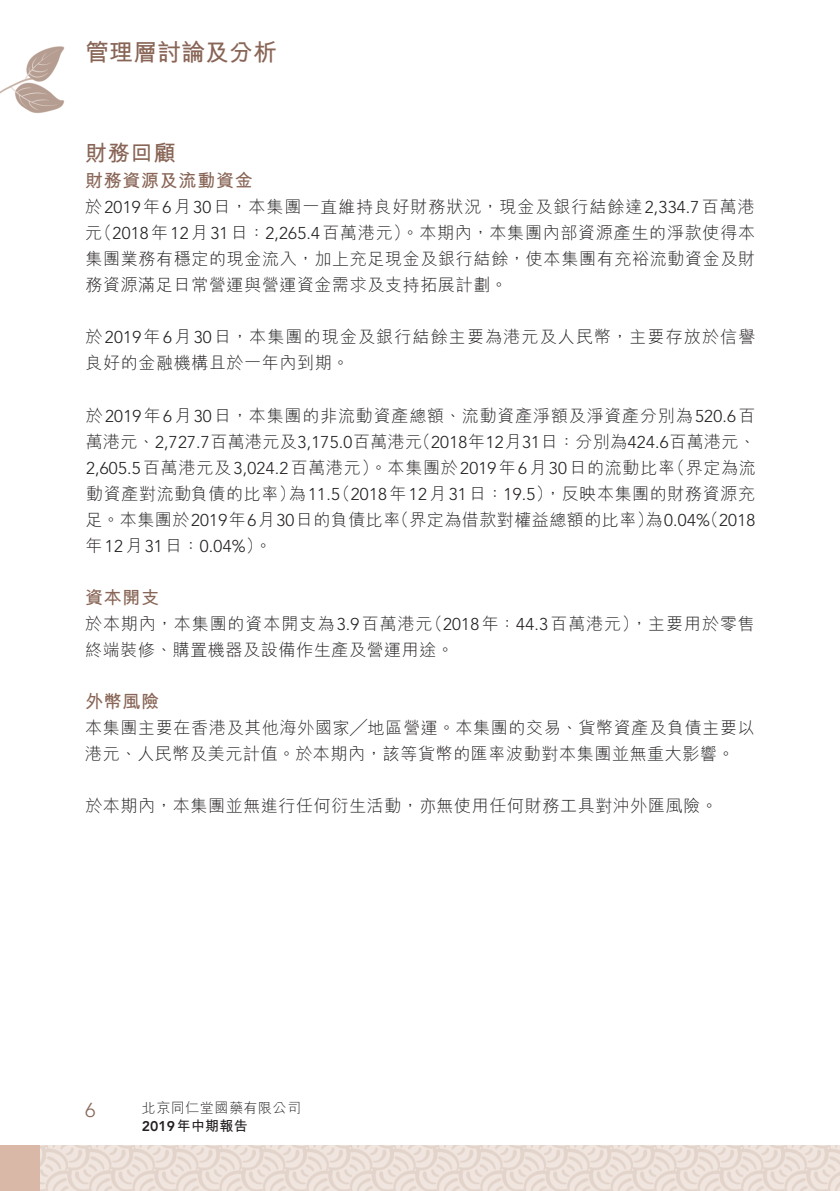
<style>
.page{position:relative;width:840px;height:1191px;background:#fff}
.page>*{position:absolute;margin:0;border:0;box-sizing:border-box;transform-origin:0 0}
.t1{font:700 24px "M Hei HK";color:#886556}
.t2{font:700 22px "M Hei HK";color:#886556}
.t3{font:300 20px "Avenir LT Std";color:#886556}
.t4{font:700 18px "M Hei HK";letter-spacing:.04em;color:#886556}
.t5{font:300 17px/26px "M Hei HK";letter-spacing:.035em;color:#231f20;text-align:justify}
.t6{font:300 17px "Avenir LT Std";letter-spacing:.015em;color:#231f20}
.t7{font:300 17px/26px "M Hei HK";letter-spacing:.055em;color:#231f20}
.t8{font:300 17px/26px "M Hei HK";letter-spacing:.065em;color:#231f20}
.t9{font:300 14px/18px "M Hei HK";letter-spacing:.035em;color:#231f20}
.s1{font-family:"Avenir LT Std"}
.s2{font-family:"M Hei HK"}
.s3{font-family:"Avenir LT Std";font-weight:800}
.s4{font-weight:700}
</style>
<div class="page">
<img style="left:0;top:46px;width:65px;height:67px">
<img style="left:40px;top:1145px;width:799px;height:46px">
<div style="left:0;top:1145px;width:40px;height:46px;background:#d9b8a8"></div>
<h1 class="t1" style="left:85px;top:35px;width:193px">管理層討論及分析</h1>
<p class="t2" style="left:85px;top:137px;width:92px">財務回顧</p>
<p class="t4" style="left:85px;top:168px;width:169px">財務資源及流動資金</p>
<p class="t5" style="left:85px;top:194px;width:671px">於<span class="s1">2019</span>年<span class="s1">6</span>月<span class="s1">30</span>日，本集團一直維持良好財務狀況，現金及銀行結餘達<span class="s1">2,334.7</span>百萬港元（<span class="s1">2018</span>年<span class="s1">12</span>月<span class="s1">31</span>日：<span class="s1">2,265.4</span>百萬港元）。本期內，本集團內部資源產生的淨款使得本集團業務有穩定的現金流入，加上充足現金及銀行結餘，使本集團有充裕流動資金及財務資源滿足日常營運與營運資金需求及支持拓展計劃。</p>
<p class="t8" style="left:85px;top:324px;width:671px">於<span class="s1">2019</span>年<span class="s1">6</span>月<span class="s1">30</span>日，本集團的現金及銀行結餘主要為港元及人民幣，主要存放於信譽良好的金融機構且於一年內到期。</p>
<p class="t5" style="left:86px;top:402px;width:671px">於<span class="s1">2019</span>年<span class="s1">6</span>月<span class="s1">30</span>日，本集團的非流動資產總額、流動資產淨額及淨資產分別為<span class="s1">520.6</span>百</p>
<p class="t6" style="left:86px;top:431px;width:671px"><span class="s2">萬港元、</span>2,727.7<span class="s2">百萬港元及</span>3,175.0<span class="s2">百萬港元（</span>2018<span class="s2">年</span>12<span class="s2">月</span>31<span class="s2">日：分別為</span>424.6<span class="s2">百萬港元、</span></p>
<p class="t5" style="left:85px;top:454px;width:671px"><span class="s1">2,605.5</span>百萬港元及<span class="s1">3,024.2</span>百萬港元）。本集團於<span class="s1">2019</span>年<span class="s1">6</span>月<span class="s1">30</span>日的流動比率（界定為流動資產對流動負債的比率）為<span class="s1">11.5</span>（<span class="s1">2018</span>年<span class="s1">12</span>月<span class="s1">31</span>日：<span class="s1">19.5</span>），反映本集團的財務資源充足。本集團於<span class="s1">2019</span>年<span class="s1">6</span>月<span class="s1">30</span>日的負債比率（界定為借款對權益總額的比率）為<span class="s1">0.04%</span>（<span class="s1">2018</span></p>
<p class="t6" style="left:85px;top:536px;width:187px"><span class="s2">年</span>12<span class="s2">月</span>31<span class="s2">日：</span>0.04%<span class="s2">）。</span></p>
<p class="t4" style="left:85px;top:584px;width:76px">資本開支</p>
<p class="t7" style="left:85px;top:610px;width:671px">於本期內，本集團的資本開支為<span class="s1">3.9</span>百萬港元（<span class="s1">2018</span>年：<span class="s1">44.3</span>百萬港元），主要用於零售終端裝修、購置機器及設備作生產及營運用途。</p>
<p class="t4" style="left:85px;top:688px;width:76px">外幣風險</p>
<p class="t5" style="left:85px;top:714px;width:670px">本集團主要在香港及其他海外國家╱地區營運。本集團的交易、貨幣資產及負債主要以港元、人民幣及美元計值。於本期內，該等貨幣的匯率波動對本集團並無重大影響。</p>
<p class="t5" style="left:85px;top:792px;width:633px">於本期內，本集團並無進行任何衍生活動，亦無使用任何財務工具對沖外匯風險。</p>
<p class="t3" style="left:85px;top:1098px;width:12px">6</p>
<p class="t9" style="left:142px;top:1098px;width:161px">北京同仁堂國藥有限公司<br><span class="s3">2019</span><span class="s4">年中期報告</span></p>
</div>
